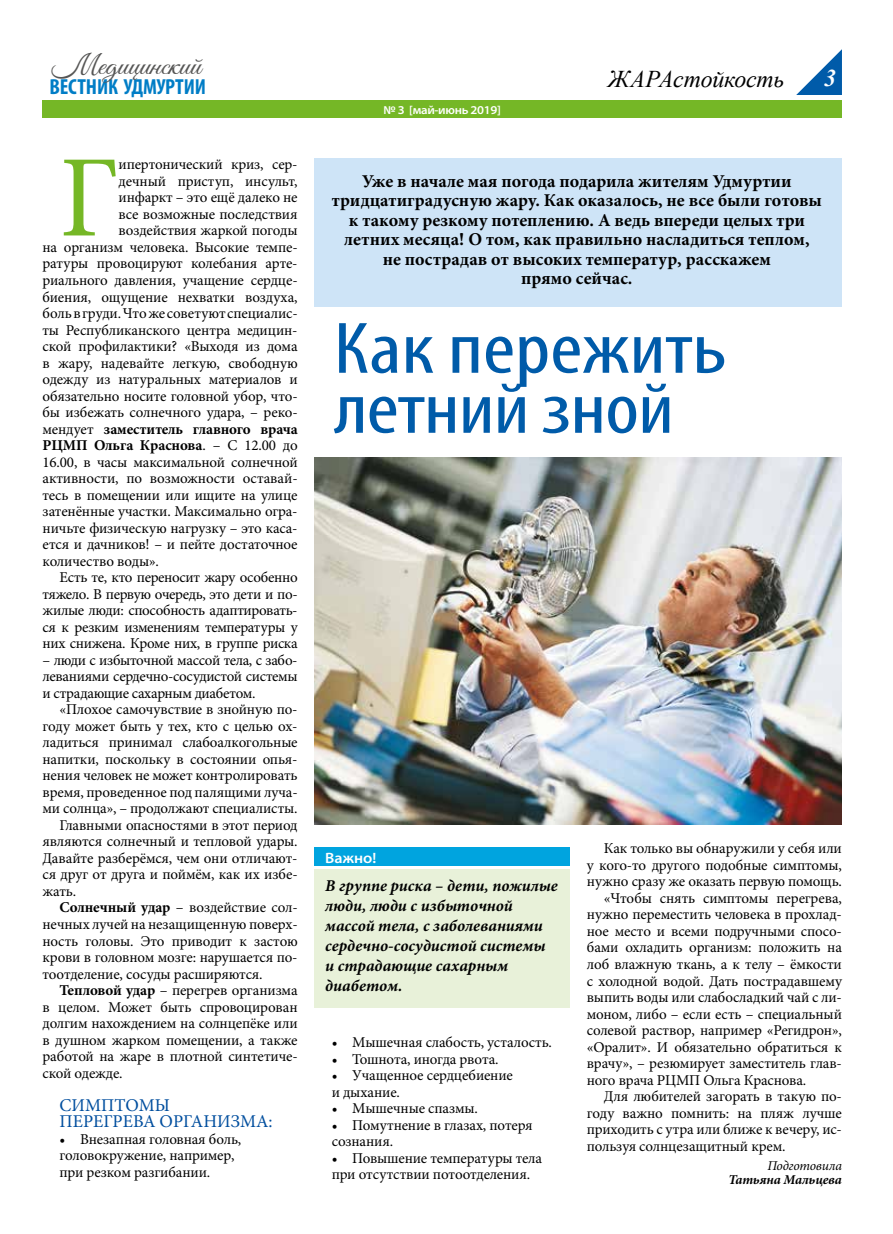
<style>
.page{position:relative;width:893px;height:1234px;background:#fff}
.page>*{position:absolute;margin:0;border:0;box-sizing:border-box;transform-origin:0 0}
.t1{font:116.55px "Minion Pro";color:#75b726}
.t2{font:condensed 73.5px/60px "Myriad Pro";letter-spacing:-.005em;color:#005ba9;scale:1.2 1}
.t3{font:27.9px "Good Vibes Pro";color:#565655;scale:1.1 1}
.t4{font:italic 24px "Times New Roman";letter-spacing:-.01em;color:#000}
.t5{font:italic 700 24px "Times New Roman";color:#fff}
.t6{font:700 condensed 21.9px "Myriad Pro";letter-spacing:-.005em;color:#007dc6}
.t7{font:700 18px/19.5px "Minion Pro";color:#000;text-align:center}
.t8{font:18px/16.5px "Minion Pro";color:#004e9e}
.t9{font:italic 700 16.5px/19.8px "Minion Pro";color:#000}
.t10{font:15px/16.5px "Minion Pro";letter-spacing:-.01em;color:#000}
.t11{font:700 15px "Minion Pro";letter-spacing:-.01em;color:#000}
.t12{font:15px "Minion Pro";letter-spacing:-.03em;color:#000}
.t13{font:600 semi-expanded 15px "Myriad Pro";color:#fff}
.t14{font:italic 700 13.5px "Minion Pro";letter-spacing:-.01em;color:#000}
.t15{font:italic 13.5px "Minion Pro";letter-spacing:-.01em;color:#000}
.t16{font:600 semi-expanded 12px "Myriad Pro";letter-spacing:-.025em;color:#fff}
.s1{font-weight:400}
.s2{font-weight:700}
</style>
<div class="page">
<svg style="left:796px;top:49px;width:46px;height:46px"></svg>
<div style="left:43px;top:101px;width:799px;height:17px;background:#75b726"></div>
<div style="left:315px;top:158px;width:527px;height:148px;background:#cee4f7"></div>
<img style="left:315px;top:457px;width:527px;height:367px">
<div style="left:315px;top:869px;width:255px;height:138px;background:#e8f1d9"></div>
<div style="left:315px;top:846px;width:255px;height:19px;background:#00a4df"></div>
<h3 class="t3" style="left:52px;top:48px;width:137px">Медицинский</h3>
<h3 class="t6" style="left:49px;top:73px;width:158px">ВЕСТНИК УДМУРТИИ</h3>
<h1 class="t1" style="left:59px;top:120px;width:61px">Г</h1>
<p class="t10" style="left:119px;top:156px;width:181px">ипертонический криз, сер-</p>
<p class="t10" style="left:119px;top:173px;width:181px">дечный приступ, инсульт,</p>
<p class="t10" style="left:119px;top:189px;width:181px">инфаркт – это ещё далеко не</p>
<p class="t10" style="left:119px;top:206px;width:181px">все возможные последствия</p>
<p class="t10" style="left:119px;top:222px;width:181px">воздействия жаркой погоды</p>
<p class="t10" style="left:43px;top:239px;width:257px">на организм человека. Высокие темпе-</p>
<p class="t10" style="left:43px;top:255px;width:257px">ратуры провоцируют колебания арте-</p>
<p class="t10" style="left:43px;top:272px;width:257px">риального давления, учащение сердце-</p>
<p class="t10" style="left:43px;top:288px;width:257px">биения, ощущение нехватки воздуха,</p>
<p class="t10" style="left:43px;top:305px;width:257px">боль в груди. Что же советуют специалис-</p>
<p class="t10" style="left:43px;top:321px;width:257px">ты Республиканского центра медицин-</p>
<p class="t10" style="left:43px;top:338px;width:257px">ской профилактики? «Выходя из дома</p>
<p class="t10" style="left:43px;top:354px;width:257px">в жару, надевайте легкую, свободную</p>
<p class="t10" style="left:43px;top:371px;width:257px">одежду из натуральных материалов и</p>
<p class="t10" style="left:43px;top:387px;width:257px">обязательно носите головной убор, что-</p>
<p class="t10" style="left:43px;top:404px;width:257px">бы избежать солнечного удара, – реко-</p>
<p class="t11" style="left:43px;top:418px;width:257px"><span class="s1">мендует</span> заместитель главного врача</p>
<p class="t11" style="left:43px;top:434px;width:257px">РЦМП Ольга Краснова<span class="s1">. – С 12.00 до</span></p>
<p class="t10" style="left:43px;top:453px;width:257px">16.00, в часы максимальной солнечной</p>
<p class="t10" style="left:43px;top:470px;width:257px">активности, по возможности оставай-</p>
<p class="t10" style="left:43px;top:486px;width:257px">тесь в помещении или ищите на улице</p>
<p class="t10" style="left:43px;top:503px;width:257px">затенённые участки. Максимально огра-</p>
<p class="t10" style="left:43px;top:519px;width:257px">ничьте физическую нагрузку – это каса-</p>
<p class="t10" style="left:43px;top:536px;width:257px">ется и дачников! – и пейте достаточное</p>
<p class="t10" style="left:43px;top:552px;width:118px">количество воды».</p>
<p class="t10" style="left:60px;top:569px;width:240px">Есть те, кто переносит жару особенно</p>
<p class="t12" style="left:43px;top:583px;width:257px">тяжело. В первую очередь, это дети и по-</p>
<p class="t10" style="left:43px;top:602px;width:257px">жилые люди: способность адаптировать-</p>
<p class="t10" style="left:43px;top:618px;width:257px">ся к резким изменениям температуры у</p>
<p class="t10" style="left:43px;top:635px;width:257px">них снижена. Кроме них, в группе риска</p>
<p class="t10" style="left:43px;top:651px;width:257px;text-align:justify">– люди с избыточной массой тела, с забо&shy;леваниями сердечно-сосудистой системы и страдающие сахарным диабетом.</p>
<p class="t10" style="left:60px;top:701px;width:240px">«Плохое самочувствие в знойную по-</p>
<p class="t10" style="left:43px;top:717px;width:257px">году может быть у тех, кто с целью ох-</p>
<p class="t10" style="left:43px;top:734px;width:257px">ладиться принимал слабоалкогольные</p>
<p class="t10" style="left:43px;top:750px;width:257px">напитки, поскольку в состоянии опья-</p>
<p class="t10" style="left:43px;top:767px;width:257px">нения человек не может контролировать</p>
<p class="t10" style="left:43px;top:783px;width:257px">время, проведенное под палящими луча-</p>
<p class="t10" style="left:43px;top:800px;width:257px">ми солнца», – продолжают специалисты.</p>
<p class="t10" style="left:60px;top:816px;width:240px">Главными опасностями в этот период</p>
<p class="t10" style="left:43px;top:833px;width:257px">являются солнечный и тепловой удары.</p>
<p class="t10" style="left:43px;top:849px;width:257px">Давайте разберёмся, чем они отличают-</p>
<p class="t10" style="left:43px;top:866px;width:257px">ся друг от друга и поймём, как их избе-</p>
<p class="t10" style="left:43px;top:882px;width:35px">жать.</p>
<p class="t10" style="left:60px;top:899px;width:240px"><span class="s2">Солнечный удар</span> – воздействие сол-</p>
<p class="t10" style="left:43px;top:915px;width:257px">нечных лучей на незащищенную поверх-</p>
<p class="t10" style="left:43px;top:932px;width:257px">ность головы. Это приводит к застою</p>
<p class="t10" style="left:43px;top:948px;width:257px">крови в головном мозге: нарушается по-</p>
<p class="t10" style="left:43px;top:965px;width:222px">тоотделение, сосуды расширяются.</p>
<p class="t10" style="left:60px;top:981px;width:240px"><span class="s2">Тепловой удар</span> – перегрев организма</p>
<p class="t10" style="left:43px;top:998px;width:257px">в целом. Может быть спровоцирован</p>
<p class="t10" style="left:43px;top:1014px;width:257px">долгим нахождением на солнцепёке или</p>
<p class="t10" style="left:43px;top:1031px;width:257px">в душном жарком помещении, а также</p>
<p class="t10" style="left:43px;top:1047px;width:257px">работой на жаре в плотной синтетиче-</p>
<p class="t10" style="left:43px;top:1064px;width:82px">ской одежде.</p>
<p class="t8" style="left:60px;top:1096px;width:215px">СИМПТОМЫ<br>ПЕРЕГРЕВА ОРГАНИЗМА:</p>
<p class="t10" style="left:60px;top:1130px;width:183px">• Внезапная головная боль, головокружение, например, при резком разгибании.</p>
<p class="t16" style="left:384px;top:103px;width:119px">№ 3 [май-июнь 2019]</p>
<h3 class="t4" style="left:608px;top:62px;width:178px">ЖАРАстойкость</h3>
<h3 class="t5" style="left:824px;top:61px;width:13px">3</h3>
<p class="t7" style="left:332px;top:171px;width:491px">Уже в начале мая погода подарила жителям Удмуртии тридцатиградусную жару. Как оказалось, не все были готовы к такому резкому потеплению. А ведь впереди целых три летних месяца! О том, как правильно насладиться теплом,<br>не пострадав от высоких температур, расскажем<br>прямо сейчас.</p>
<h2 class="t2" style="left:334px;top:317px;width:329px">Как пережить летний зной</h2>
<p class="t13" style="left:325px;top:849px;width:52px">Важно!</p>
<p class="t9" style="left:325px;top:875px;width:234px">В группе риска – дети, пожилые люди, люди с избыточной массой тела, с заболеваниями сердечно-сосудистой системы и страдающие сахарным диабетом.</p>
<p class="t10" style="left:332px;top:1033px;width:222px">• Мышечная слабость, усталость.</p>
<p class="t10" style="left:332px;top:1050px;width:168px">• Тошнота, иногда рвота.</p>
<p class="t10" style="left:332px;top:1066px;width:183px">• Учащенное сердцебиение и дыхание.</p>
<p class="t10" style="left:332px;top:1099px;width:148px">• Мышечные спазмы.</p>
<p class="t10" style="left:332px;top:1116px;width:203px">• Помутнение в глазах, потеря сознания.</p>
<p class="t10" style="left:332px;top:1149px;width:212px">• Повышение температуры тела при отсутствии потоотделения.</p>
<p class="t10" style="left:604px;top:840px;width:240px">Как только вы обнаружили у себя или</p>
<p class="t10" style="left:587px;top:856px;width:257px">у кого-то другого подобные симптомы,</p>
<p class="t10" style="left:587px;top:873px;width:257px">нужно сразу же оказать первую помощь.</p>
<p class="t10" style="left:604px;top:889px;width:240px">«Чтобы снять симптомы перегрева,</p>
<p class="t10" style="left:587px;top:906px;width:257px">нужно переместить человека в прохлад-</p>
<p class="t10" style="left:587px;top:922px;width:257px">ное место и всеми подручными спосо-</p>
<p class="t10" style="left:587px;top:939px;width:257px">бами охладить организм: положить на</p>
<p class="t10" style="left:587px;top:955px;width:257px">лоб влажную ткань, а к телу – ёмкости</p>
<p class="t10" style="left:587px;top:972px;width:257px">с холодной водой. Дать пострадавшему</p>
<p class="t10" style="left:587px;top:988px;width:257px">выпить воды или слабосладкий чай с ли-</p>
<p class="t10" style="left:587px;top:1005px;width:257px">моном, либо – если есть – специальный</p>
<p class="t10" style="left:587px;top:1021px;width:257px">солевой раствор, например «Регидрон»,</p>
<p class="t10" style="left:587px;top:1038px;width:257px">«Оралит». И обязательно обратиться к</p>
<p class="t10" style="left:587px;top:1054px;width:257px">врачу», – резюмирует заместитель глав-</p>
<p class="t10" style="left:587px;top:1071px;width:221px">ного врача РЦМП Ольга Краснова.</p>
<p class="t10" style="left:604px;top:1087px;width:240px">Для любителей загорать в такую по-</p>
<p class="t10" style="left:587px;top:1104px;width:257px">году важно помнить: на пляж лучше</p>
<p class="t10" style="left:587px;top:1120px;width:257px">приходить с утра или ближе к вечеру, ис-</p>
<p class="t10" style="left:587px;top:1137px;width:200px">пользуя солнцезащитный крем.</p>
<p class="t15" style="left:767px;top:1156px;width:76px">Подготовила</p>
<p class="t14" style="left:728px;top:1169px;width:115px">Татьяна Мальцева</p>
</div>
